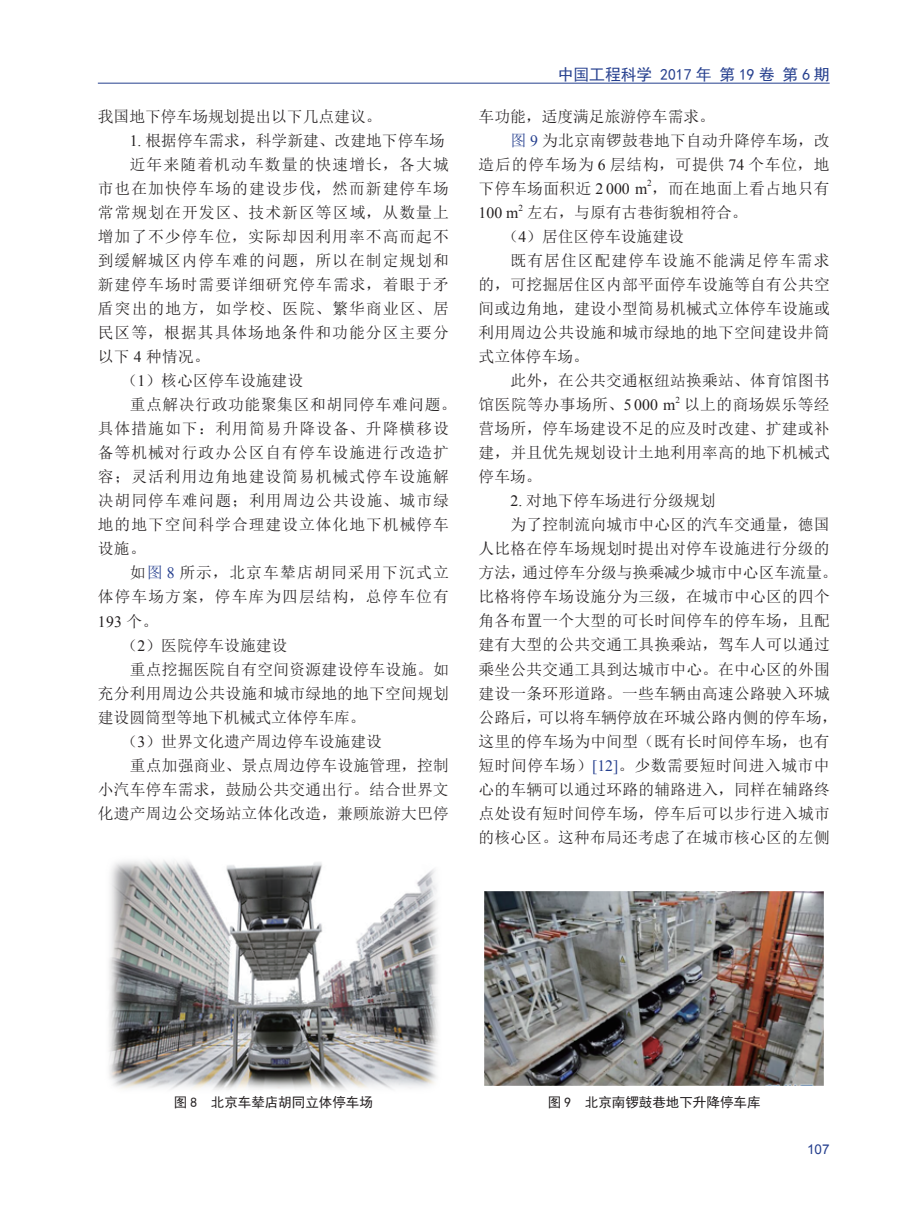
<style>
.page{position:relative;width:919px;height:1217px;background:#fff}
.page>*{position:absolute;margin:0;border:0;box-sizing:border-box;transform-origin:0 0}
.t1{font:15.75px/24px "Sim Sun";letter-spacing:.015em;color:#231f20;text-align:justify}
.t2{font:15.75px "Sim Sun";letter-spacing:.065em;color:#231f20}
.t3{font:15.75px "Sim Sun";letter-spacing:.07em;color:#231f20}
.t4{font:15.75px "Sim Sun";letter-spacing:.075em;color:#231f20}
.t5{font:15.75px "Sim Sun";letter-spacing:.035em;color:#231f20}
.t6{font:15.75px "Sim Sun";letter-spacing:.05em;color:#231f20}
.t7{font:15.75px "Sim Sun";letter-spacing:.04em;color:#231f20}
.t8{font:15.75px "Sim Hei";color:#253f8e}
.t9{font:15.75px "Times New Roman";letter-spacing:.01em;color:#231f20}
.t10{font:13.5px "Sim Hei";color:#231f20}
.t11{font:13.5px "Arial";color:#253f8e}
.t12{font:9.15px "Times New Roman";color:#231f20}
.s1{font-family:"Times New Roman"}
.s2{color:#253f8e}
.s3{font-family:"Times New Roman";color:#253f8e}
.s4{font-family:"Sim Sun"}
</style>
<div class="page">
<hr style="left:98px;top:83px;width:731px;height:1px;background:#253f8e">
<img style="left:109px;top:859px;width:329px;height:231px">
<img style="left:484px;top:891px;width:340px;height:195px">
<p class="t1" style="left:98px;top:104px;width:285px">我国地下停车场规划提出以下几点建议。</p>
<p class="t1" style="left:130px;top:128px;width:316px"><span class="s1">1.</span> 根据停车需求，科学新建、改建地下停车场</p>
<p class="t3" style="left:130px;top:156px;width:320px">近年来随着机动车数量的快速增长，各大城</p>
<p class="t2" style="left:98px;top:180px;width:352px">市也在加快停车场的建设步伐，然而新建停车场</p>
<p class="t3" style="left:98px;top:204px;width:352px">常常规划在开发区、技术新区等区域，从数量上</p>
<p class="t2" style="left:98px;top:228px;width:352px">增加了不少停车位，实际却因利用率不高而起不</p>
<p class="t2" style="left:98px;top:252px;width:352px">到缓解城区内停车难的问题，所以在制定规划和</p>
<p class="t2" style="left:98px;top:276px;width:352px">新建停车场时需要详细研究停车需求，着眼于矛</p>
<p class="t4" style="left:98px;top:300px;width:352px">盾突出的地方，如学校、医院、繁华商业区、居</p>
<p class="t2" style="left:98px;top:324px;width:352px">民区等，根据其具体场地条件和功能分区主要分</p>
<p class="t1" style="left:98px;top:344px;width:114px">以下 <span class="s1">4</span> 种情况。</p>
<p class="t1" style="left:122px;top:368px;width:183px">（<span class="s1">1</span>）核心区停车设施建设</p>
<p class="t7" style="left:130px;top:396px;width:328px">重点解决行政功能聚集区和胡同停车难问题。</p>
<p class="t2" style="left:98px;top:420px;width:352px">具体措施如下：利用简易升降设备、升降横移设</p>
<p class="t2" style="left:98px;top:444px;width:352px">备等机械对行政办公区自有停车设施进行改造扩</p>
<p class="t2" style="left:98px;top:468px;width:352px">容；灵活利用边角地建设简易机械式停车设施解</p>
<p class="t2" style="left:98px;top:492px;width:352px">决胡同停车难问题；利用周边公共设施、城市绿</p>
<p class="t2" style="left:98px;top:516px;width:352px">地的地下空间科学合理建设立体化地下机械停车</p>
<p class="t1" style="left:98px;top:536px;width:49px">设施。</p>
<p class="t4" style="left:130px;top:564px;width:320px">如<span class="s2">图</span> <span class="s3">8</span> 所示，北京车辇店胡同采用下沉式立</p>
<p class="t3" style="left:98px;top:588px;width:352px">体停车场方案，停车库为四层结构，总停车位有</p>
<p class="t9" style="left:98px;top:610px;width:62px">193 <span class="s4">个。</span></p>
<p class="t1" style="left:122px;top:632px;width:167px">（<span class="s1">2</span>）医院停车设施建设</p>
<p class="t1" style="left:130px;top:656px;width:320px">重点挖掘医院自有空间资源建设停车设施。如</p>
<p class="t1" style="left:98px;top:680px;width:352px">充分利用周边公共设施和城市绿地的地下空间规划</p>
<p class="t1" style="left:98px;top:704px;width:269px">建设圆筒型等地下机械式立体停车库。</p>
<p class="t1" style="left:122px;top:728px;width:261px">（<span class="s1">3</span>）世界文化遗产周边停车设施建设</p>
<p class="t1" style="left:130px;top:752px;width:320px">重点加强商业、景点周边停车设施管理，控制</p>
<p class="t1" style="left:98px;top:776px;width:352px">小汽车停车需求，鼓励公共交通出行。结合世界文</p>
<p class="t1" style="left:98px;top:800px;width:352px">化遗产周边公交场站立体化改造，兼顾旅游大巴停</p>
<p class="t8" style="left:557px;top:66px;width:273px">中国工程科学 2017 年 第 19 卷 第 6 期</p>
<p class="t1" style="left:478px;top:104px;width:238px">车功能，适度满足旅游停车需求。</p>
<p class="t1" style="left:510px;top:128px;width:320px"><span class="s2">图</span> <span class="s3">9</span> 为北京南锣鼓巷地下自动升降停车场，改</p>
<p class="t6" style="left:478px;top:157px;width:352px">造后的停车场为 <span class="s1">6</span> 层结构，可提供 <span class="s1">74</span> 个车位，地</p>
<p class="t1" style="left:478px;top:176px;width:352px">下停车场面积近 <span class="s1">2 000 m</span> ，而在地面上看占地只有</p>
<p class="t12" style="left:647px;top:177px;width:6px">2</p>
<p class="t12" style="left:518px;top:201px;width:6px">2</p>
<p class="t1" style="left:527px;top:200px;width:222px">左右，与原有古巷街貌相符合。</p>
<p class="t1" style="left:502px;top:224px;width:183px">（<span class="s1">4</span>）居住区停车设施建设</p>
<p class="t3" style="left:510px;top:252px;width:320px">既有居住区配建停车设施不能满足停车需求</p>
<p class="t1" style="left:478px;top:272px;width:352px">的，可挖掘居住区内部平面停车设施等自有公共空</p>
<p class="t1" style="left:478px;top:296px;width:352px">间或边角地，建设小型简易机械式立体停车设施或</p>
<p class="t1" style="left:478px;top:320px;width:352px">利用周边公共设施和城市绿地的地下空间建设井筒</p>
<p class="t1" style="left:478px;top:344px;width:112px">式立体停车场。</p>
<p class="t1" style="left:510px;top:368px;width:320px">此外，在公共交通枢纽站换乘站、体育馆图书</p>
<p class="t1" style="left:478px;top:392px;width:198px">馆医院等办事场所、<span class="s1">5 000 m</span></p>
<p class="t12" style="left:675px;top:393px;width:6px">2</p>
<p class="t9" style="left:478px;top:202px;width:41px">100 m</p>
<p class="t1" style="left:478px;top:392px;width:352px;text-indent:205px">以上的商场娱乐等经营场所，停车场建设不足的应及时改建、扩建或补建，并且优先规划设计土地利用率高的地下机械式停车场。</p>
<p class="t1" style="left:510px;top:488px;width:206px"><span class="s1">2.</span> 对地下停车场进行分级规划</p>
<p class="t1" style="left:510px;top:512px;width:320px">为了控制流向城市中心区的汽车交通量，德国</p>
<p class="t1" style="left:478px;top:536px;width:352px">人比格在停车场规划时提出对停车设施进行分级的</p>
<p class="t1" style="left:478px;top:560px;width:360px">方法，通过停车分级与换乘减少城市中心区车流量。</p>
<p class="t1" style="left:478px;top:584px;width:352px">比格将停车场设施分为三级，在城市中心区的四个</p>
<p class="t1" style="left:478px;top:608px;width:352px">角各布置一个大型的可长时间停车的停车场，且配</p>
<p class="t1" style="left:478px;top:632px;width:352px">建有大型的公共交通工具换乘站，驾车人可以通过</p>
<p class="t1" style="left:478px;top:656px;width:352px">乘坐公共交通工具到达城市中心。在中心区的外围</p>
<p class="t1" style="left:478px;top:680px;width:352px">建设一条环形道路。一些车辆由高速公路驶入环城</p>
<p class="t1" style="left:478px;top:704px;width:360px">公路后，可以将车辆停放在环城公路内侧的停车场，</p>
<p class="t1" style="left:478px;top:728px;width:352px">这里的停车场为中间型（既有长时间停车场，也有</p>
<p class="t5" style="left:478px;top:756px;width:352px">短时间停车场）<span class="s3">[12]</span>。少数需要短时间进入城市中</p>
<p class="t1" style="left:478px;top:776px;width:352px">心的车辆可以通过环路的辅路进入，同样在辅路终</p>
<p class="t1" style="left:478px;top:800px;width:352px">点处设有短时间停车场，停车后可以步行进入城市</p>
<p class="t1" style="left:478px;top:824px;width:352px">的核心区。这种布局还考虑了在城市核心区的左侧</p>
<p class="t10" style="left:174px;top:1095px;width:201px">图 8 北京车辇店胡同立体停车场</p>
<p class="t10" style="left:547px;top:1095px;width:214px">图 9 北京南锣鼓巷地下升降停车库</p>
<p class="t11" style="left:807px;top:1140px;width:24px">107</p>
</div>
